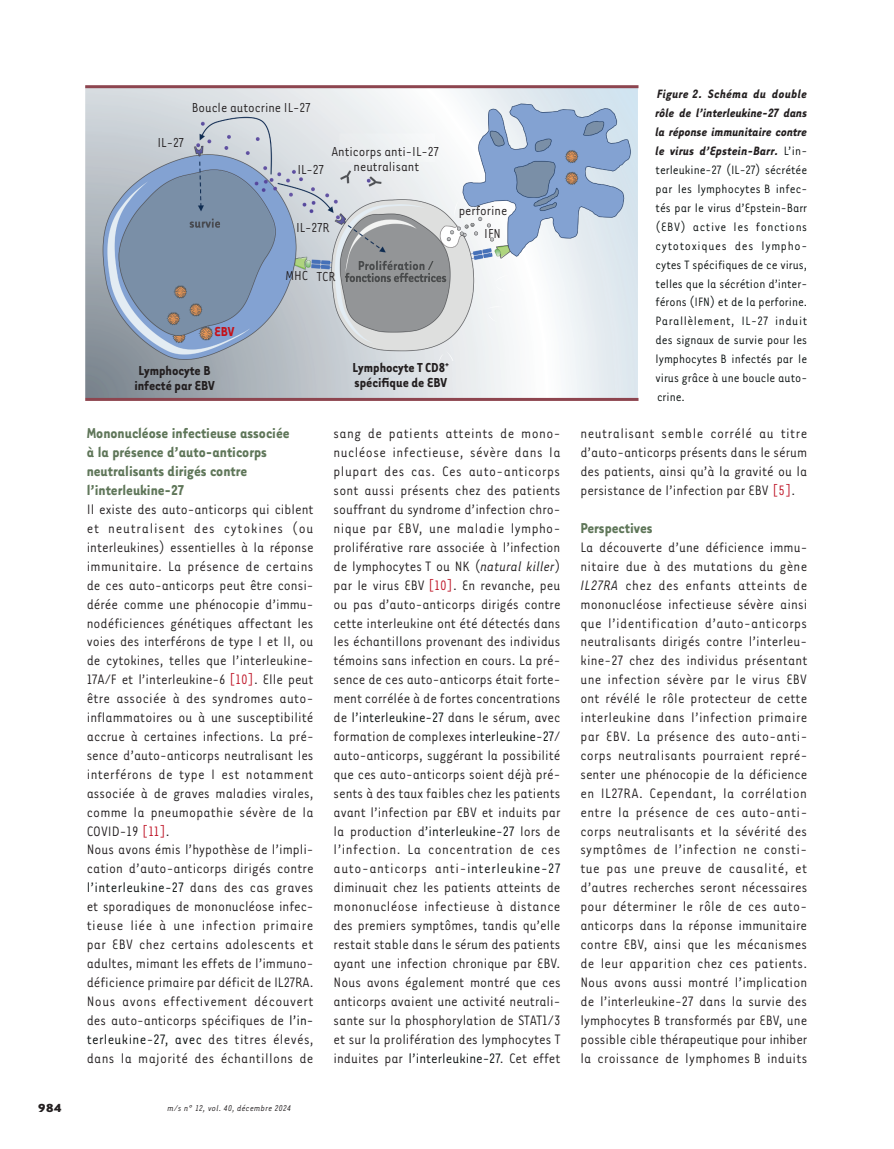
<style>
.page{position:relative;width:894px;height:1149px;background:#fff}
.page>*{position:absolute;margin:0;border:0;box-sizing:border-box;transform-origin:0 0}
.t1{font:700 16.5px/18.9px "Tarzana Nar OT";color:#5f7659}
.t2{font:15.75px/18.9px "Tarzana Nar OT";color:#231f20;text-align:justify}
.t3{font:15px/15px "Tarzana Nar OT";color:#231f20;text-align:center}
.t4{font:700 15px/15px "Tarzana Nar OT";color:#231f20}
.t5{font:700 15px "Tarzana Nar OT";color:#c4121a}
.t6{font:13.95px/18.9px "Tarzana Nar OT";color:#080e0e;text-align:justify}
.t7{font:700 13.5px "Tarzana Wide OT";color:#231f20}
.t8{font:italic 9.75px "Tarzana Nar OT";letter-spacing:.025em;color:#231f20}
.s1{color:#bf182a}
.s2{color:#080e0e}
.s3{font-style:italic}
.s4{font-weight:700;font-style:italic;color:#231f20}
</style>
<div class="page">
<img style="left:85px;top:88px;width:552px;height:310px">
<img style="left:189px;top:218px;width:31px;height:10px">
<img style="left:358px;top:260px;width:75px;height:10px">
<img style="left:345px;top:273px;width:101px;height:9px">
<hr style="left:85px;top:85px;width:553px;height:3px;background:#8d454f">
<hr style="left:85px;top:398px;width:553px;height:3px;background:#8d454f">
<p class="t3" style="left:192px;top:100px;width:120px">Boucle autocrine IL-27</p>
<p class="t3" style="left:157px;top:134px;width:28px">IL-27</p>
<p class="t3" style="left:297px;top:161px;width:28px">IL-27</p>
<p class="t3" style="left:331px;top:143px;width:109px">Anticorps anti-IL-27 neutralisant</p>
<p class="t3" style="left:296px;top:219px;width:35px">IL-27R</p>
<p class="t3" style="left:285px;top:267px;width:51px">MHC TCR</p>
<p class="t3" style="left:458px;top:203px;width:50px">perforine</p>
<p class="t3" style="left:484px;top:225px;width:18px">IFN</p>
<p class="t5" style="left:214px;top:322px;width:21px">EBV</p>
<p class="t4" style="left:134px;top:362px;width:82px">Lymphocyte B infecté par EBV</p>
<p class="t4" style="left:352px;top:359px;width:98px">Lymphocyte T CD8<sup>+ </sup>spécifique de EBV</p>
<p class="t1" style="left:87px;top:423px;width:204px">Mononucléose infectieuse associée à la présence d’auto-anticorps neutralisants dirigés contre l’interleukine-27</p>
<p class="t2" style="left:87px;top:499px;width:228px;text-align:left">Il existe des auto-anticorps qui ciblent et neutralisent des cytokines (ou interleukines) essentielles à la réponse immunitaire. La présence de certains de ces auto-anticorps peut être consi&shy;dérée comme une phénocopie d’immu&shy;nodéficiences génétiques affectant les voies des interférons de type I et II, ou de cytokines, telles que l’interleukine-17A/F et l’interleukine-6 <span class="s1">[10]</span>. Elle peut être associée à des syndromes auto&shy;inflammatoires ou à une susceptibilité accrue à certaines infections. La pré&shy;sence d’auto-anticorps neutralisant les interférons de type I est notamment associée à de graves maladies virales, comme la pneumopathie sévère de la COVID-19 <span class="s1">[11]</span>.<br>Nous avons émis l’hypothèse de l’impli&shy;cation d’auto-anticorps dirigés contre <span class="s2">l’interleukine-27</span> dans des cas graves et sporadiques de mononucléose infec&shy;tieuse liée à une infection primaire par EBV chez certains adolescents et adultes, mimant les effets de l’immuno&shy;déficience primaire par déficit de IL27RA.<br>Nous avons effectivement découvert des auto-anticorps spécifiques de <span class="s2">l’in&shy;terleukine-27, avec</span> des titres élevés, dans la majorité des échantillons de</p>
<p class="t7" style="left:38px;top:1098px;width:26px">984</p>
<p class="t8" style="left:167px;top:1102px;width:125px">m/s n° 12, vol. 40, décembre 2024</p>
<p class="t2" style="left:333px;top:423px;width:228px">sang de patients atteints de mono&shy;nucléose infectieuse, sévère dans la plupart des cas. Ces auto-anticorps sont aussi présents chez des patients souffrant du syndrome d’infection chro&shy;nique par EBV, une maladie lympho&shy;proliférative rare associée à l’infection de lymphocytes T ou NK (<span class="s3">natural killer</span>) par le virus EBV <span class="s1">[10]</span>. En revanche, peu ou pas d’auto-anticorps dirigés contre cette interleukine ont été détectés dans les échantillons provenant des individus témoins sans infection en cours. La pré&shy;sence de ces auto-anticorps était forte&shy;ment corrélée à de fortes concentrations de <span class="s2">l’interleukine-27</span> dans le sérum, avec formation de complexes <span class="s2">interleukine-27</span>/ auto-anticorps, suggérant la possibilité que ces auto-anticorps soient déjà pré&shy;sents à des taux faibles chez les patients avant l’infection par EBV et induits par la production d<span class="s2">’interleukine-27</span> lors de l’infection. La concentration de ces auto-anticorps anti-<span class="s2">interleukine-27 </span>diminuait chez les patients atteints de mononucléose infectieuse à distance des premiers symptômes, tandis qu’elle restait stable dans le sérum des patients ayant une infection chronique par EBV.<br>Nous avons également montré que ces anticorps avaient une activité neutrali&shy;sante sur la phosphorylation de STAT1/3 et sur la prolifération des lymphocytes T induites par <span class="s2">l’interleukine-27</span>. Cet effet</p>
<p class="t6" style="left:655px;top:84px;width:153px"><span class="s4">Figure 2. Schéma du double rôle de l’interleukine-27 dans la réponse immunitaire contre le virus d’Epstein-Barr.</span> L’in&shy;terleukine-27 (IL-27) sécrétée par les lymphocytes B infec&shy;tés par le virus d’Epstein-Barr (EBV) active les fonctions cytotoxiques des lympho&shy;cytes T spécifiques de ce virus, telles que la sécrétion d’inter&shy;férons (IFN) et de la perforine.<br>Parallèlement, IL-27 induit des signaux de survie pour les lymphocytes B infectés par le virus grâce à une boucle auto&shy;crine.</p>
<p class="t2" style="left:580px;top:423px;width:228px">neutralisant semble corrélé au titre d’auto-anticorps présents dans le sérum des patients, ainsi qu’à la gravité ou la persistance de l’infection par EBV <span class="s1">[5]</span>.</p>
<p class="t1" style="left:580px;top:517px;width:74px">Perspectives</p>
<p class="t2" style="left:580px;top:537px;width:228px">La découverte d’une déficience immu&shy;nitaire due à des mutations du gène <span class="s3">IL27RA</span> chez des enfants atteints de mononucléose infectieuse sévère ainsi que l’identification d’auto-anticorps neutralisants dirigés contre l’interleu&shy;kine-27 chez des individus présentant une infection sévère par le virus EBV ont révélé le rôle protecteur de cette interleukine dans l’infection primaire par EBV. La présence des auto-anti&shy;corps neutralisants pourraient repré&shy;senter une phénocopie de la déficience en IL27RA. Cependant, la corrélation entre la présence de ces auto-anti&shy;corps neutralisants et la sévérité des symptômes de l’infection ne consti&shy;tue pas une preuve de causalité, et d’autres recherches seront nécessaires pour déterminer le rôle de ces auto&shy;anticorps dans la réponse immunitaire contre EBV, ainsi que les mécanismes de leur apparition chez ces patients.<br>Nous avons aussi montré l’implication de l’interleukine-27 dans la survie des lymphocytes B transformés par EBV, une possible cible thérapeutique pour inhiber la croissance de lymphomes B induits</p>
</div>
